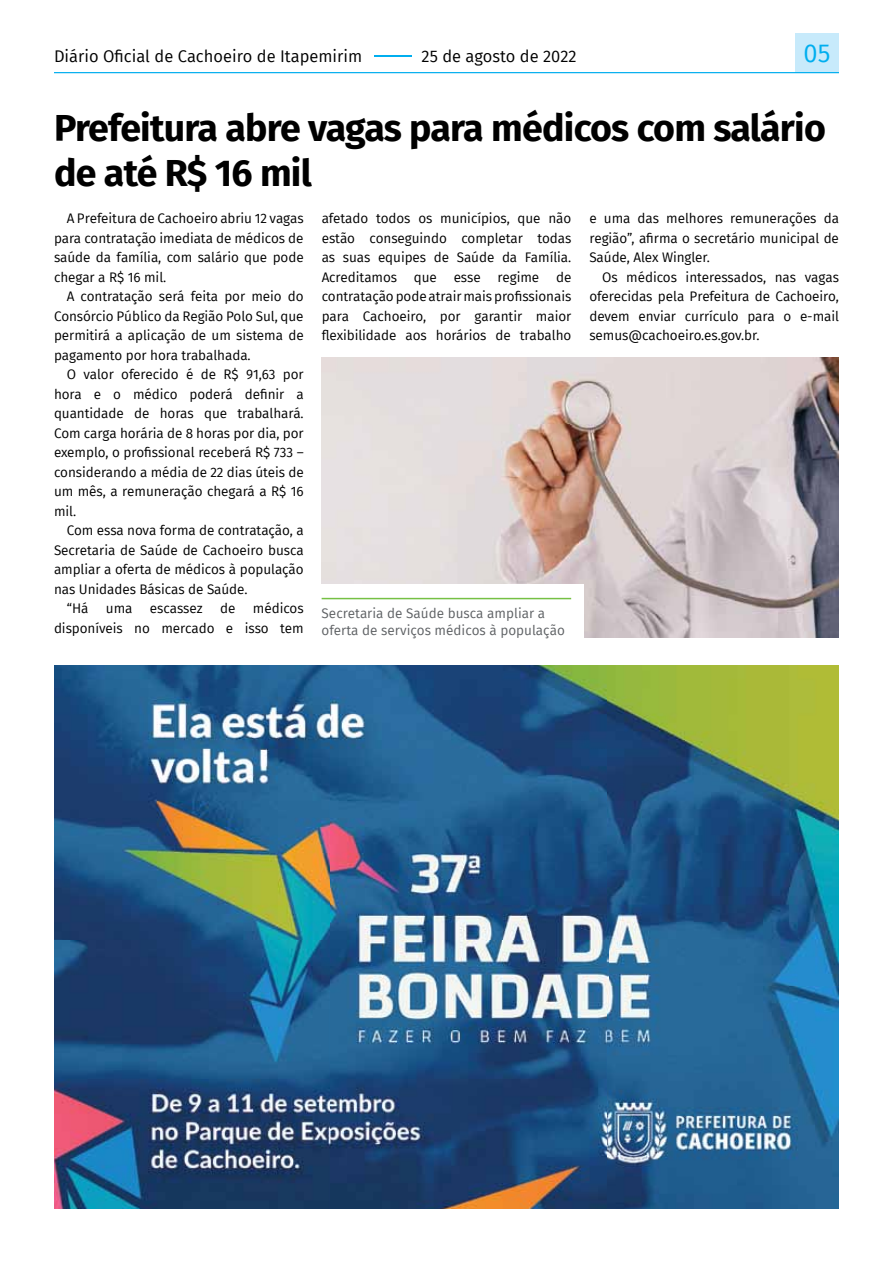
<style>
.page{position:relative;width:893px;height:1263px;background:#fff}
.page>*{position:absolute;margin:0;border:0;box-sizing:border-box;transform-origin:0 0}
.t1{font:700 37.5px/45px "Fira Sans";letter-spacing:-.02em;color:#000}
.t2{font:25.5px "Fira Sans";color:#00aeef}
.t3{font:16.5px "Fira Sans";color:#000}
.t4{font:13.5px/19.5px "Fira Sans";letter-spacing:-.005em;color:#000;text-align:justify}
.t5{font:13.5px/16.6px "Fira Sans";color:#5e6164}
.s1{color:#00aeef}
</style>
<div class="page">
<div style="left:795px;top:33px;width:44px;height:40px;background:#c7eafb"></div>
<hr style="left:54px;top:72px;width:785px;height:1px;background:#00aeef">
<img style="left:54px;top:665px;width:785px;height:544px">
<img style="left:322px;top:357px;width:517px;height:281px">
<div style="left:307px;top:585px;width:277px;height:54px;background:#fff"></div>
<hr style="left:322px;top:598px;width:249px;height:1px;background:#75c044">
<p class="t3" style="left:54px;top:43px;width:524px">Diário Oficial de Cachoeiro de Itapemirim <span class="s1">–</span>25 de agosto de 2022</p>
<h2 class="t2" style="left:804px;top:34px;width:28px">05</h2>
<h1 class="t1" style="left:54px;top:103px;width:773px">Prefeitura abre vagas para médicos com salário de até R$ 16 mil</h1>
<p class="t4" style="left:54px;top:209px;width:251px;text-indent:13px">A Prefeitura de Cachoeiro abriu 12 vagas para contratação imediata de médicos de saúde da família, com salário que pode chegar a R$ 16 mil.</p>
<p class="t4" style="left:54px;top:287px;width:251px;text-indent:13px">A contratação será feita por meio do Consórcio Público da Região Polo Sul, que permitirá a aplicação de um sistema de pagamento por hora trabalhada.</p>
<p class="t4" style="left:54px;top:364px;width:251px;text-indent:13px">O valor oferecido é de R$ 91,63 por hora e o médico poderá definir a quantidade de horas que trabalhará.<br>Com carga horária de 8 horas por dia, por exemplo, o profissional receberá R$ 733 – considerando a média de 22 dias úteis de um mês, a remuneração chegará a R$ 16 mil.</p>
<p class="t4" style="left:67px;top:520px;width:238px">Com essa nova forma de contratação, a</p>
<p class="t4" style="left:54px;top:540px;width:251px">Secretaria de Saúde de Cachoeiro busca</p>
<p class="t4" style="left:54px;top:559px;width:251px">ampliar a oferta de médicos à população</p>
<p class="t4" style="left:54px;top:579px;width:195px">nas Unidades Básicas de Saúde.</p>
<p class="t4" style="left:67px;top:598px;width:23px">“Há</p>
<p class="t4" style="left:106px;top:598px;width:28px">uma</p>
<p class="t4" style="left:150px;top:598px;width:54px">escassez</p>
<p class="t4" style="left:220px;top:598px;width:17px">de</p>
<p class="t4" style="left:322px;top:208px;width:251px">afetado todos os municípios, que não estão conseguindo completar todas as suas equipes de Saúde da Família.<br>Acreditamos que esse regime de contratação pode atrair mais profissionais para Cachoeiro, por garantir maior flexibilidade aos horários de trabalho</p>
<p class="t4" style="left:589px;top:208px;width:251px">e uma das melhores remunerações da região”, afirma o secretário municipal de Saúde, Alex Wingler.</p>
<p class="t4" style="left:589px;top:267px;width:251px;text-indent:13px">Os médicos interessados, nas vagas oferecidas pela Prefeitura de Cachoeiro, devem enviar currículo para o e-mail semus@cachoeiro.es.gov.br.</p>
<p class="t4" style="left:54px;top:598px;width:251px;text-align:right">médicos<br>disponíveis no mercado e isso tem</p>
<p class="t5" style="left:322px;top:605px;width:245px">Secretaria de Saúde busca ampliar a oferta de serviços médicos à população</p>
</div>
